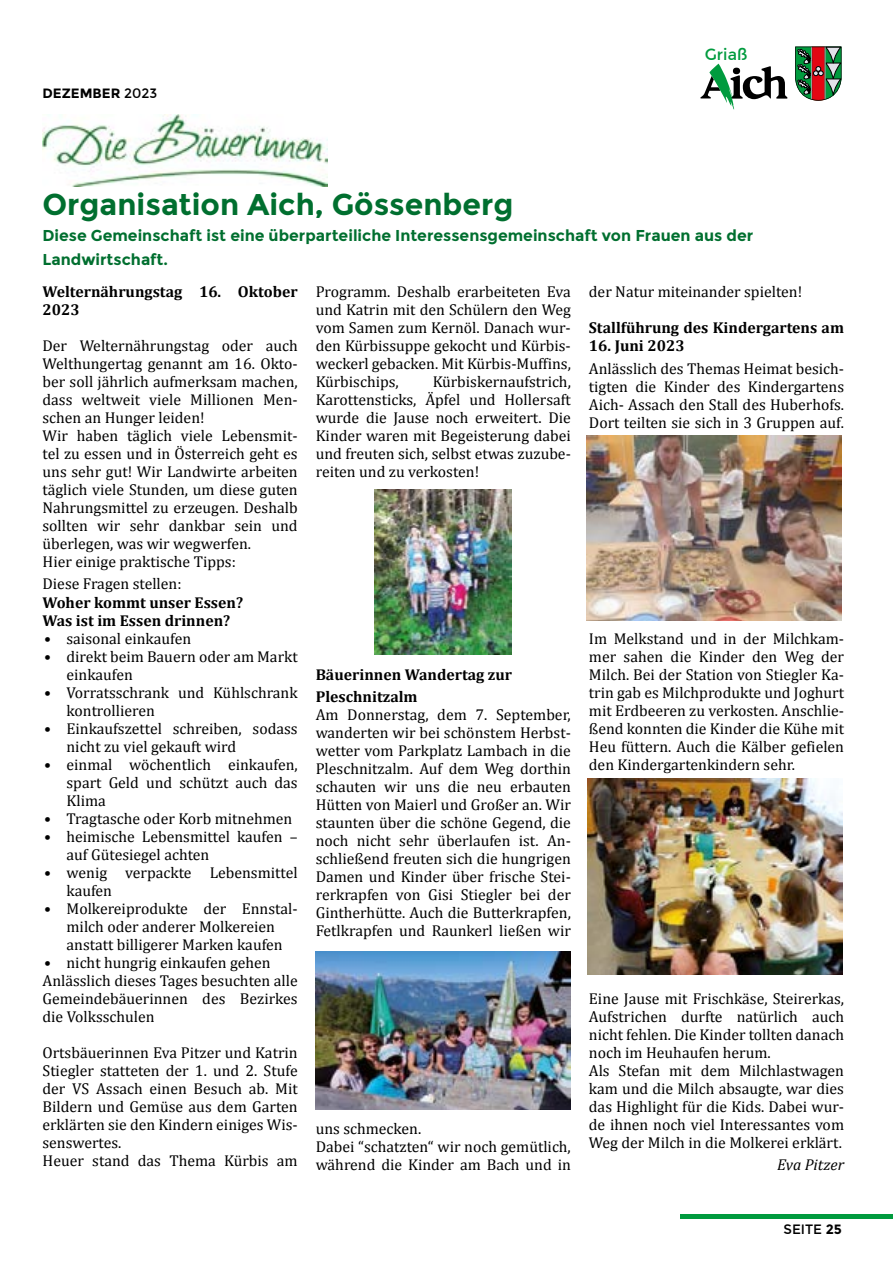
<style>
.page{position:relative;width:893px;height:1263px;background:#fff}
.page>*{position:absolute;margin:0;border:0;box-sizing:border-box;transform-origin:0 0}
.t1{font:700 30px "Montserrat";color:#006f2f}
.t2{font:15.9px "Montserrat";color:#009b3e}
.t3{font:15.75px/18px "Cambria";color:#000}
.t4{font:700 15.75px/18px "Cambria";color:#000}
.t5{font:700 15.75px/23.7px "Montserrat";color:#006f2f}
.t6{font:italic 15.75px "Cambria";color:#000}
.t7{font:700 13.5px "Montserrat";color:#000}
.t8{font:13.5px "Montserrat";color:#000}
.s1{font-weight:400}
.s2{font-weight:700}
</style>
<div class="page">
<hr style="left:680px;top:1214px;width:213px;height:4px;background:#009b3e">
<svg style="left:795px;top:47px;width:46px;height:54px;background:#6e6a52"></svg>
<svg style="left:701px;top:64px;width:86px;height:46px"></svg>
<img style="left:316px;top:951px;width:255px;height:158px">
<img style="left:375px;top:489px;width:137px;height:165px">
<img style="left:587px;top:436px;width:255px;height:185px">
<img style="left:43px;top:114px;width:284px;height:72px">
<img style="left:588px;top:779px;width:255px;height:196px">
<p class="t7" style="left:43px;top:85px;width:116px">DEZEMBER <span class="s1">2023</span></p>
<p class="t2" style="left:705px;top:46px;width:44px">Griaß</p>
<h1 class="t1" style="left:43px;top:186px;width:472px">Organisation Aich, Gössenberg</h1>
<p class="t5" style="left:43px;top:224px;width:712px">Diese Gemeinschaft ist eine überparteiliche Interessensgemeinschaft von Frauen aus der<br>Landwirtschaft.</p>
<p class="t4" style="left:43px;top:282px;width:257px">Welternährungstag 16. Oktober<br>2023</p>
<p class="t3" style="left:43px;top:337px;width:257px">Der Welternährungstag oder auch Welthungertag genannt am 16. Okto&shy;ber soll jährlich aufmerksam machen, dass weltweit viele Millionen Men&shy;schen an Hunger leiden!<br>Wir haben täglich viele Lebensmit&shy;tel zu essen und in Österreich geht es uns sehr gut! Wir Landwirte arbeiten täglich viele Stunden, um diese guten Nahrungsmittel zu erzeugen. Deshalb sollten wir sehr dankbar sein und überlegen, was wir wegwerfen.<br>Hier einige praktische Tipps:</p>
<p class="t3" style="left:43px;top:575px;width:141px">Diese Fragen stellen:</p>
<p class="t4" style="left:43px;top:593px;width:202px">Woher kommt unser Essen?<br>Was ist im Essen drinnen?</p>
<p class="t3" style="left:44px;top:629px;width:149px">• saisonal einkaufen</p>
<p class="t3" style="left:67px;top:647px;width:233px;text-indent:-23px">• direkt beim Bauern oder am Markt einkaufen</p>
<p class="t3" style="left:67px;top:683px;width:233px;text-indent:-23px">• Vorratsschrank und Kühlschrank kontrollieren</p>
<p class="t3" style="left:67px;top:719px;width:233px;text-indent:-23px">• Einkaufszettel schreiben, sodass nicht zu viel gekauft wird</p>
<p class="t3" style="left:67px;top:755px;width:233px;text-align:justify;text-indent:-23px">• einmal wöchentlich einkaufen, spart Geld und schützt auch das Klima</p>
<p class="t3" style="left:44px;top:809px;width:250px">• Tragtasche oder Korb mitnehmen</p>
<p class="t3" style="left:67px;top:827px;width:233px;text-indent:-23px">• heimische Lebensmittel kaufen – auf Gütesiegel achten</p>
<p class="t3" style="left:67px;top:863px;width:233px;text-indent:-23px">• wenig verpackte Lebensmittel kaufen</p>
<p class="t3" style="left:44px;top:899px;width:255px;text-align:center">• Molkereiprodukte der Ennstal&shy;milch oder anderer Molkereien anstatt billigerer Marken kaufen</p>
<p class="t3" style="left:43px;top:953px;width:257px">• nicht hungrig einkaufen gehen<br>Anlässlich dieses Tages besuchten alle<br>Gemeindebäuerinnen des Bezirkes die Volksschulen</p>
<p class="t3" style="left:43px;top:1043px;width:257px">Ortsbäuerinnen Eva Pitzer und Katrin<br>Stiegler statteten der 1. und 2. Stufe der VS Assach einen Besuch ab. Mit<br>Bildern und Gemüse aus dem Garten erklärten sie den Kindern einiges Wis&shy;senswertes.<br>Heuer stand das Thema Kürbis am</p>
<p class="t3" style="left:316px;top:283px;width:257px;text-align:justify">Programm. Deshalb erarbeiteten Eva und Katrin mit den Schülern den Weg vom Samen zum Kernöl. Danach wur&shy;den Kürbissuppe gekocht und Kürbis&shy;weckerl gebacken. Mit Kürbis-Muffins, Kürbischips,</p>
<p class="t3" style="left:589px;top:283px;width:215px">der Natur miteinander spielten!</p>
<p class="t4" style="left:589px;top:318px;width:257px">Stallführung des Kindergartens am</p>
<p class="t4" style="left:589px;top:336px;width:97px">16. Juni 2023</p>
<p class="t3" style="left:589px;top:359px;width:257px;text-align:justify">Anlässlich des Themas Heimat besich&shy;tigten die Kinder des Kindergartens Aich- Assach den Stall des Huberhofs.<br>Dort teilten sie sich in 3 Gruppen auf.</p>
<p class="t3" style="left:316px;top:373px;width:257px;text-align:justify;text-indent:117px">Kürbiskernaufstrich, Karottensticks, Äpfel und Hollersaft wurde die Jause noch erweitert. Die Kinder waren mit Begeisterung dabei und freuten sich, selbst etwas zuzube&shy;reiten und zu verkosten!</p>
<p class="t3" style="left:589px;top:629px;width:257px;text-align:justify">Im Melkstand und in der Milchkam&shy;mer sahen die Kinder den Weg der Milch. Bei der Station von Stiegler Ka&shy;trin gab es Milchprodukte und Joghurt mit Erdbeeren zu verkosten. Anschlie&shy;ßend konnten die Kinder die Kühe mit Heu füttern. Auch die Kälber gefielen den Kindergartenkindern sehr.</p>
<p class="t4" style="left:316px;top:663px;width:198px;line-height:22.2px">Bäuerinnen Wandertag zur<br>Pleschnitzalm</p>
<p class="t3" style="left:316px;top:705px;width:257px;text-align:justify">Am Donnerstag, dem 7. September, wanderten wir bei schönstem Herbst&shy;wetter vom Parkplatz Lambach in die Pleschnitzalm. Auf dem Weg dorthin schauten wir uns die neu erbauten Hütten von Maierl und Großer an. Wir staunten über die schöne Gegend, die noch nicht sehr überlaufen ist. An&shy;schließend freuten sich die hungrigen Damen und Kinder über frische Stei&shy;rerkrapfen von Gisi Stiegler bei der Gintherhütte. Auch die Butterkrapfen, Fetlkrapfen und Raunkerl ließen wir</p>
<p class="t3" style="left:589px;top:989px;width:257px">Eine Jause mit Frischkäse, Steirerkas, Aufstrichen durfte natürlich auch nicht fehlen. Die Kinder tollten danach noch im Heuhaufen herum.<br>Als Stefan mit dem Milchlastwagen kam und die Milch absaugte, war dies das Highlight für die Kids. Dabei wur&shy;de ihnen noch viel Interessantes vom Weg der Milch in die Molkerei erklärt.</p>
<p class="t6" style="left:777px;top:1153px;width:69px">Eva Pitzer</p>
<p class="t3" style="left:316px;top:1119px;width:257px">uns schmecken.<br>Dabei “schatzten“ wir noch gemütlich, während die Kinder am Bach und in</p>
<p class="t8" style="left:783px;top:1221px;width:60px">SEITE <span class="s2">25</span></p>
</div>
